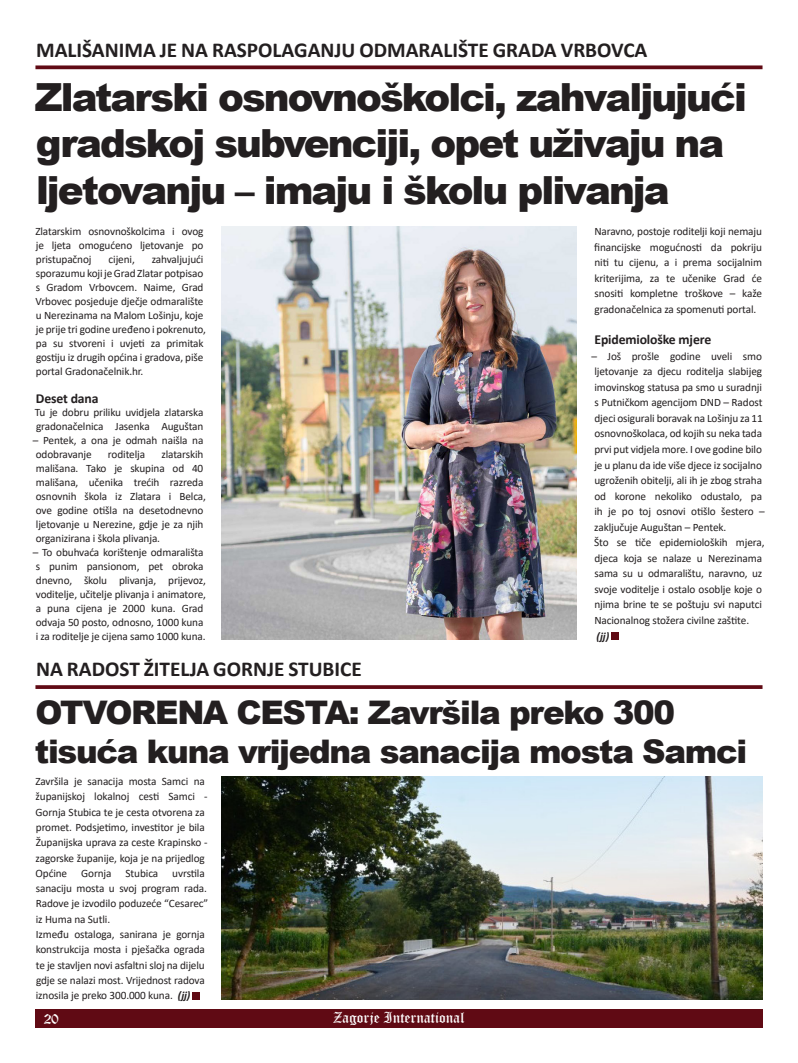
<style>
.page{position:relative;width:798px;height:1063px;background:#fff}
.page>*{position:absolute;margin:0;border:0;box-sizing:border-box;transform-origin:0 0}
.t1{font:900 38.75px/46.5px "Arial";letter-spacing:-.05em;color:#231f20}
.t2{font:900 32.5px/39px "Arial";letter-spacing:-.04em;color:#231f20}
.t3{font:700 21.25px "Calibri";color:#231f20}
.t4{font:15px "Old English Text";color:#fff}
.t5{font:700 13.75px "Calibri";letter-spacing:-.01em;color:#231f20}
.t6{font:11.25px/14px "Calibri";letter-spacing:-.01em;color:#231f20}
.t7{font:italic 700 11.25px "Calibri";color:#231f20}
.s1{font-weight:700;font-style:italic}
</style>
<div class="page">
<div style="left:35px;top:1009px;width:727px;height:19px;background:#600a14"></div>
<svg style="left:35px;top:65px;width:727px;height:4px;background:#72262f"></svg>
<svg style="left:35px;top:685px;width:727px;height:4px;background:#691822"></svg>
<div style="left:193px;top:992px;width:7px;height:7px;background:#600a14"></div>
<img style="left:221px;top:777px;width:541px;height:222px">
<div style="left:611px;top:632px;width:7px;height:8px;background:#600a14"></div>
<img style="left:221px;top:227px;width:355px;height:413px">
<p class="t3" style="left:36px;top:34px;width:612px">MALIŠANIMA JE NA RASPOLAGANJU ODMARALIŠTE GRADA VRBOVCA</p>
<p class="t1" style="left:35px;top:73px;width:713px">Zlatarski osnovnoškolci, zahvaljujući gradskoj subvenciji, opet uživaju na ljetovanju – imaju i školu plivanja</p>
<p class="t6" style="left:35px;top:224px;width:170px;text-align:justify">Zlatarskim osnovnoškolcima i ovog je ljeta omogućeno ljetovanje po pristupačnoj</p>
<p class="t6" style="left:594px;top:223px;width:169px;line-height:15.5px;text-align:justify">Naravno, postoje roditelji koji nemaju financijske mogućnosti da pokriju niti tu cijenu, a i prema socijalnim kriterijima, za te učenike Grad će snositi kompletne troškove – kaže gradonačelnica za spomenuti portal.</p>
<p class="t5" style="left:594px;top:330px;width:118px">Epidemiološke mjere</p>
<p class="t6" style="left:591px;top:348px;width:175px;line-height:15.5px">– Još prošle godine uveli smo ljetovanje za djecu roditelja slabijeg imovinskog statusa pa smo u suradnji s Putničkom agencijom DND – Radost djeci osigurali boravak na Lošinju za 11 osnovnoškolaca, od kojih su neka tada prvi put vidjela more. I ove godine bilo je u planu da ide više djece iz socijalno ugroženih obitelji, ali ih je zbog straha od korone nekoliko odustalo, pa ih je po toj osnovi otišlo šestero – zaključuje Auguštan – Pentek.</p>
<p class="t6" style="left:594px;top:534px;width:172px;line-height:15.5px">Što se tiče epidemioloških mjera, djeca koja se nalaze u Nerezinama sama su u odmaralištu, naravno, uz svoje voditelje i ostalo osoblje koje o njima brine te se poštuju svi naputci Nacionalnog stožera civilne zaštite.</p>
<p class="t7" style="left:596px;top:628px;width:14px">(jj)</p>
<p class="t6" style="left:35px;top:252px;width:172px;text-indent:116px">zahvaljujući sporazumu koji je Grad Zlatar potpisao s Gradom Vrbovcem. Naime, Grad Vrbovec posjeduje dječje odmaralište u Nerezinama na Malom Lošinju, koje je prije tri godine uređeno i pokrenuto, pa su stvoreni i uvjeti za primitak gostiju iz drugih općina i gradova, piše portal Gradonačelnik.hr.</p>
<p class="t5" style="left:36px;top:388px;width:64px">Deset dana</p>
<p class="t6" style="left:35px;top:405px;width:170px">Tu je dobru priliku uvidjela zlatarska gradonačelnica Jasenka Auguštan</p>
<p class="t6" style="left:33px;top:433px;width:172px">– Pentek, a ona je odmah naišla na odobravanje</p>
<p class="t6" style="left:108px;top:252px;width:28px">cijeni,</p>
<p class="t6" style="left:36px;top:447px;width:172px;text-indent:125px">zlatarskih mališana. Tako je skupina od 40 mališana, učenika trećih razreda osnovnih škola iz Zlatara i Belca, ove godine otišla na desetodnevno ljetovanje u Nerezine, gdje je za njih organizirana i škola plivanja.</p>
<p class="t6" style="left:33px;top:545px;width:175px">– To obuhvaća korištenje odmarališta s punim pansionom, pet obroka dnevno, školu plivanja, prijevoz, voditelje, učitelje plivanja i animatore, a puna cijena je 2000 kuna. Grad odvaja 50 posto, odnosno, 1000 kuna<br>i za roditelje je cijena samo 1000 kuna.</p>
<p class="t3" style="left:36px;top:654px;width:327px">NA RADOST ŽITELJA GORNJE STUBICE</p>
<p class="t2" style="left:35px;top:691px;width:713px">OTVORENA CESTA: Završila preko 300 tisuća kuna vrijedna sanacija mosta Samci</p>
<p class="t6" style="left:35px;top:774px;width:174px;line-height:15.2px">Završila je sanacija mosta Samci na županijskoj lokalnoj cesti Samci - Gornja Stubica te je cesta otvorena za promet. Podsjetimo, investitor je bila Županijska uprava za ceste Krapinsko - zagorske županije, koja je na prijedlog Općine Gornja Stubica uvrstila sanaciju mosta u svoj program rada.<br>Radove je izvodilo poduzeće “Cesarec” iz Huma na Sutli.</p>
<p class="t6" style="left:36px;top:926px;width:170px;line-height:15.2px;text-align:justify">Između ostaloga, sanirana je gornja konstrukcija mosta i pješačka ograda te je stavljen novi asfaltni sloj na dijelu gdje se nalazi most. Vrijednost radova iznosila je preko 300.000 kuna. <span class="s1">(jj)</span></p>
<p class="t6" style="left:108px;top:447px;width:39px">roditelja</p>
<h3 class="t4" style="left:44px;top:1009px;width:17px">20</h3>
<h3 class="t4" style="left:333px;top:1008px;width:133px">Zagorje International</h3>
</div>
